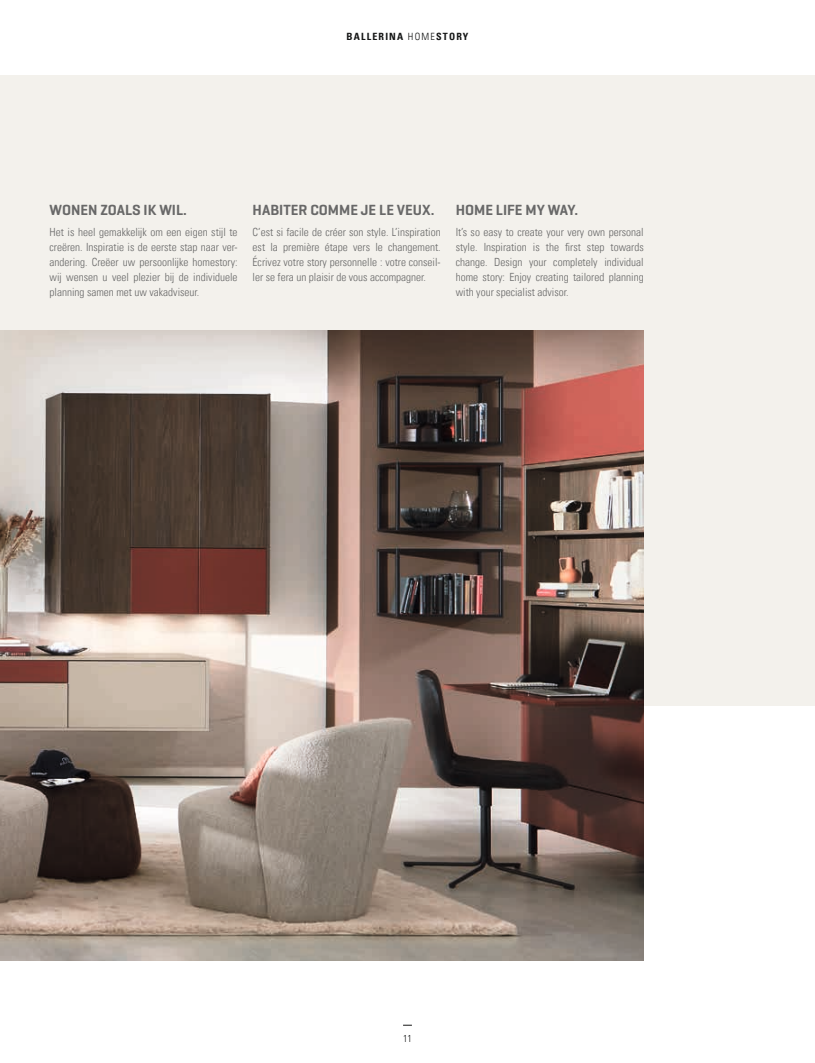
<style>
.page{position:relative;width:815px;height:1063px;background:#fff}
.page>*{position:absolute;margin:0;border:0;box-sizing:border-box;transform-origin:0 0}
.t1{font:600 15px "Geogrotesque";color:#686868}
.t2{font:11.25px/15px "Univers Com 47 Light Cond";color:#686868;text-align:justify}
.t3{font:10px "Univers Com 67 Bold Cond";letter-spacing:.12em;color:#151616}
.t4{font:10px "Univers Com 47 Light Cond";color:#151616}
.s1{font-family:"Univers Com 47 Light Cond"}
</style>
<div class="page">
<div style="left:0;top:75px;width:815px;height:630px;background:#f3f1ec"></div>
<img style="left:0;top:330px;width:644px;height:630px">
<p class="t3" style="left:346px;top:30px;width:124px">BALLERINA <span class="s1">HOME</span>STORY</p>
<h1 class="t1" style="left:50px;top:201px;width:139px">WONEN ZOALS IK WIL.</h1>
<p class="t2" style="left:50px;top:225px;width:190px">Het is heel gemakkelijk om een eigen stijl te creëren. Inspiratie is de eerste stap naar ver&shy;andering. Creëer uw persoonlijke homestory: wij wensen u veel plezier bij de individuele planning samen met uw vakadviseur.</p>
<h1 class="t1" style="left:253px;top:201px;width:183px">HABITER COMME JE LE VEUX.</h1>
<p class="t2" style="left:253px;top:225px;width:190px">C’est si facile de créer son style. L’inspiration est la première étape vers le changement.<br>Écrivez votre story personnelle : votre conseil&shy;ler se fera un plaisir de vous accompagner.</p>
<h1 class="t1" style="left:456px;top:201px;width:124px">HOME LIFE MY WAY.</h1>
<p class="t2" style="left:456px;top:225px;width:190px">It’s so easy to create your very own personal style. Inspiration is the first step towards change. Design your completely individual home story: Enjoy creating tailored planning with your specialist advisor.</p>
<p class="t4" style="left:403px;top:1033px;width:10px">11</p>
</div>
